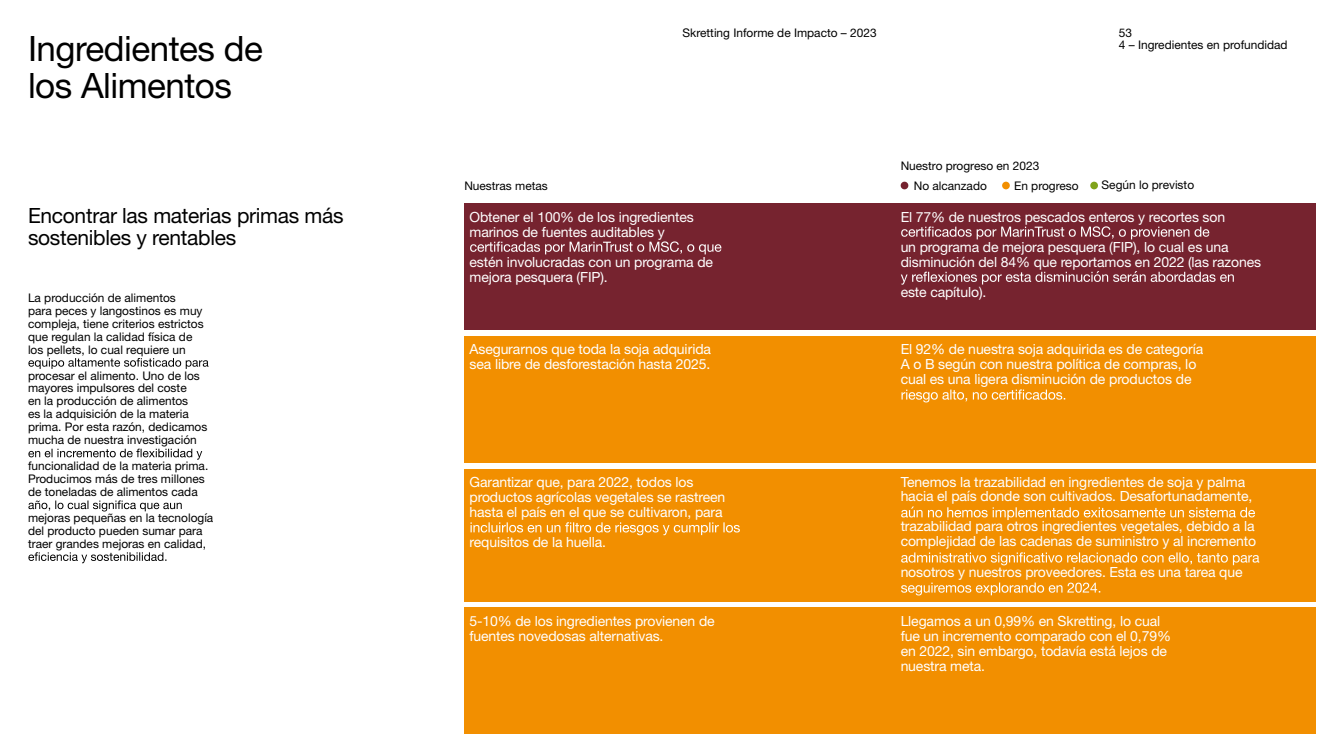
<style>
.page{position:relative;width:1344px;height:756px;background:#fff}
.page>*{position:absolute;margin:0;border:0;box-sizing:border-box;transform-origin:0 0}
.t1{font:35px/36.4px "Helvetica Neue LT Std";letter-spacing:-.015em;color:#000}
.t2{font:21px/22.4px "Helvetica Neue LT Std";letter-spacing:-.015em;color:#000}
.t3{font:14px/15px "Helvetica Neue LT Std";letter-spacing:-.01em;color:#fff}
.t4{font:11.9px/12.9px "Helvetica Neue LT Std";color:#000}
</style>
<div class="page">
<svg style="left:28px;top:358px;width:181px;height:11px"></svg>
<svg style="left:28px;top:449px;width:174px;height:11px"></svg>
<svg style="left:28px;top:500px;width:154px;height:12px"></svg>
<svg style="left:28px;top:552px;width:139px;height:11px"></svg>
<div style="left:464px;top:203px;width:852px;height:127px;background:#76232f"></div>
<div style="left:464px;top:336px;width:852px;height:126px;background:#f28f00"></div>
<div style="left:464px;top:469px;width:852px;height:132px;background:#f28f00"></div>
<div style="left:464px;top:608px;width:852px;height:126px;background:#f28f00"></div>
<svg style="left:470px;top:241px;width:251px;height:13px"></svg>
<svg style="left:471px;top:522px;width:269px;height:13px"></svg>
<svg style="left:901px;top:226px;width:308px;height:13px"></svg>
<svg style="left:901px;top:271px;width:333px;height:14px"></svg>
<svg style="left:902px;top:389px;width:163px;height:13px"></svg>
<svg style="left:901px;top:507px;width:354px;height:13px"></svg>
<svg style="left:901px;top:552px;width:358px;height:13px"></svg>
<svg style="left:901px;top:583px;width:199px;height:12px"></svg>
<div style="left:901px;top:182px;width:7px;height:7px;background:#76232f;border-radius:50%"></div>
<div style="left:1002px;top:182px;width:8px;height:7px;background:#f28f00;border-radius:50%"></div>
<div style="left:1090px;top:182px;width:8px;height:7px;background:#80a31b;border-radius:50%"></div>
<h1 class="t1" style="left:28px;top:30px;width:236px">Ingredientes de los Alimentos</h1>
<h2 class="t2" style="left:28px;top:204px;width:317px">Encontrar las materias primas más sostenibles y rentables</h2>
<p class="t4" style="left:28px;top:291px;width:177px">La producción de alimentos<br>para peces y langostinos es muy compleja, tiene criterios estrictos que regulan la calidad física de los pellets, lo cual requiere un</p>
<p class="t4" style="left:28px;top:369px;width:181px">procesar el alimento. Uno de los mayores impulsores del coste<br>en la producción de alimentos<br>es la adquisición de la materia prima. Por esta razón, dedicamos mucha de nuestra investigación</p>
<p class="t4" style="left:28px;top:459px;width:182px">funcionalidad de la materia prima.<br>Producimos más de tres millones de toneladas de alimentos cada</p>
<p class="t4" style="left:28px;top:511px;width:187px">mejoras pequeñas en la tecnología del producto pueden sumar para traer grandes mejoras en calidad,</p>
<p class="t4" style="left:682px;top:26px;width:196px">Skretting Informe de Impacto – 2023</p>
<p class="t4" style="left:1119px;top:26px;width:170px;line-height:12.4px">53<br>4 – Ingredientes en profundidad</p>
<p class="t4" style="left:901px;top:159px;width:140px">Nuestro progreso en 2023</p>
<p class="t4" style="left:464px;top:179px;width:85px">Nuestras metas</p>
<p class="t4" style="left:914px;top:179px;width:75px">No alcanzado</p>
<p class="t4" style="left:1014px;top:179px;width:66px">En progreso</p>
<p class="t4" style="left:1102px;top:178px;width:94px">Según lo previsto</p>
<p class="t3" style="left:470px;top:209px;width:226px">Obtener el 100% de los ingredientes marinos de fuentes auditables y</p>
<p class="t3" style="left:470px;top:254px;width:245px">estén involucradas con un programa de mejora pesquera (FIP).</p>
<p class="t3" style="left:901px;top:201px;width:330px;line-height:30.1px">El 77% de nuestros pescados enteros y recortes son un programa de mejora pesquera (FIP), lo cual es una</p>
<p class="t3" style="left:901px;top:247px;width:362px;line-height:30.1px">disminución del 84% que reportamos en 2022 (las razones este capítulo).</p>
<p class="t3" style="left:470px;top:342px;width:243px">Asegurarnos que toda la soja adquirida sea libre de desforestación hasta 2025.</p>
<p class="t3" style="left:901px;top:342px;width:304px">El 92% de nuestra soja adquirida es de categoría<br>A o B según con nuestra política de compras, lo cual es una ligera disminución de productos de</p>
<p class="t3" style="left:470px;top:475px;width:257px">Garantizar que, para 2022, todos los productos agrícolas vegetales se rastreen hasta el país en el que se cultivaron, para</p>
<p class="t3" style="left:470px;top:535px;width:138px">requisitos de la huella.</p>
<p class="t3" style="left:901px;top:475px;width:353px;line-height:14px">Tenemos la trazabilidad en ingredientes de soja y palma hacia el país donde son cultivados. Desafortunadamente,</p>
<p class="t3" style="left:901px;top:519px;width:357px">trazabilidad para otros ingredientes vegetales, debido a la complejidad de las cadenas de suministro y al incremento</p>
<p class="t3" style="left:901px;top:564px;width:343px">nosotros y nuestros proveedores. Esta es una tarea que</p>
<p class="t3" style="left:470px;top:614px;width:247px">5-10% de los ingredientes provienen de fuentes novedosas alternativas.</p>
<p class="t3" style="left:901px;top:614px;width:272px">Llegamos a un 0,99% en Skretting, lo cual fue un incremento comparado con el 0,79% en 2022, sin embargo, todavía está lejos de nuestra meta.</p>
</div>
